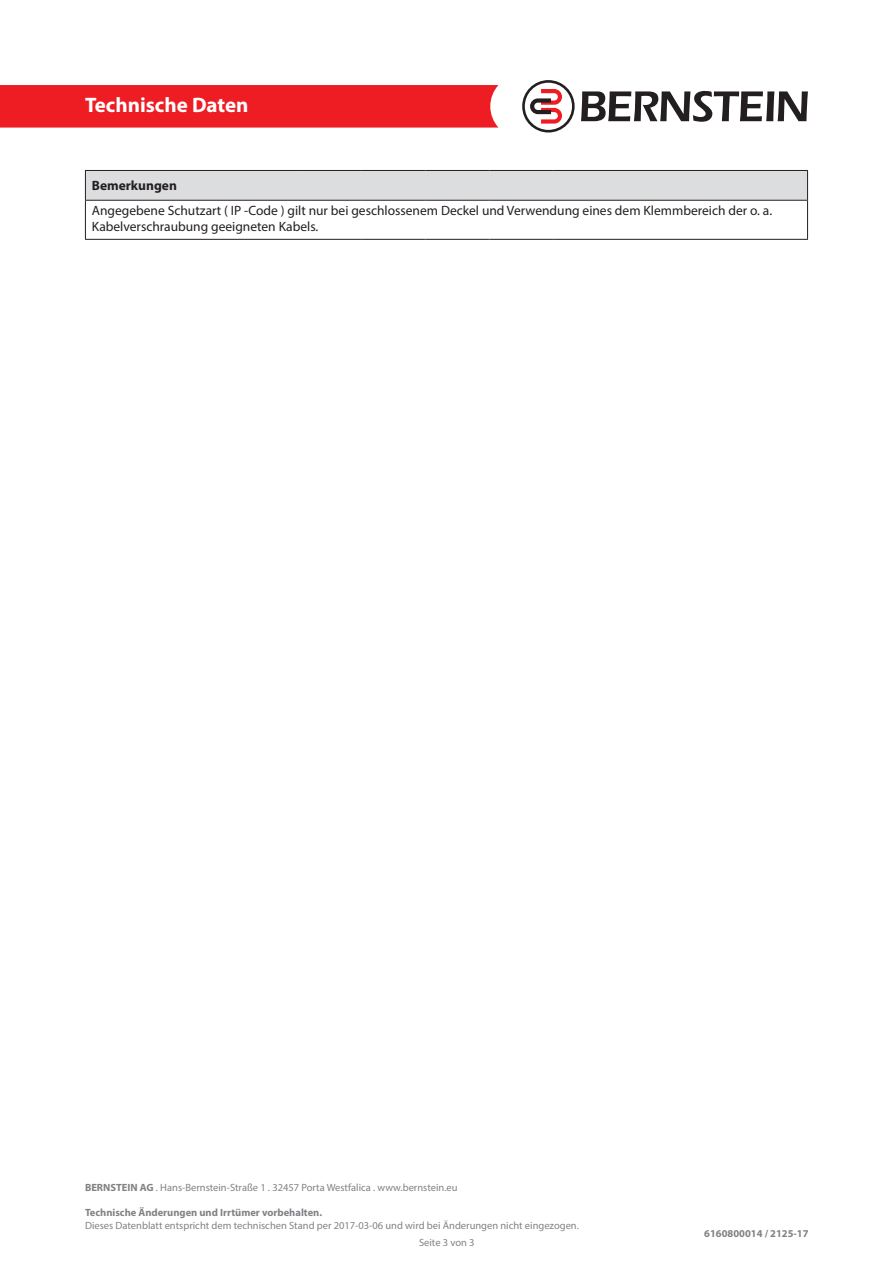
<style>
.page{position:relative;width:893px;height:1263px;background:#fff}
.page>*{position:absolute;margin:0;border:0;box-sizing:border-box;transform-origin:0 0}
.t1{font:700 21px "Myriad Pro";color:#fff}
.t2{font:13.5px/16.2px "Myriad Pro";color:#231f20}
.t3{font:700 13.5px "Myriad Pro";color:#231f20}
.t4{font:10.5px "Myriad Pro";color:#808285}
.t5{font:700 10.5px "Myriad Pro";color:#808285}
.s1{font-weight:700}
</style>
<div class="page">
<div style="left:0;top:85px;width:498px;height:43px;background:#ee1d23"></div>
<svg style="left:581px;top:91px;width:227px;height:31px"></svg>
<svg style="left:522px;top:80px;width:53px;height:53px"></svg>
<div style="left:85px;top:171px;width:723px;height:29px;background:#dcdddf"></div>
<hr style="left:85px;top:201px;width:1px;height:38px;background:#231f20">
<hr style="left:807px;top:201px;width:1px;height:38px;background:#231f20">
<hr style="left:85px;top:170px;width:213px;height:1px;background:#231f20">
<hr style="left:298px;top:170px;width:64px;height:1px;background:#231f20">
<hr style="left:362px;top:170px;width:64px;height:1px;background:#231f20">
<hr style="left:426px;top:170px;width:63px;height:1px;background:#231f20">
<hr style="left:489px;top:170px;width:64px;height:1px;background:#231f20">
<hr style="left:553px;top:170px;width:255px;height:1px;background:#231f20">
<hr style="left:85px;top:200px;width:213px;height:1px;background:#231f20">
<hr style="left:298px;top:200px;width:64px;height:1px;background:#231f20">
<hr style="left:362px;top:200px;width:64px;height:1px;background:#231f20">
<hr style="left:426px;top:200px;width:63px;height:1px;background:#231f20">
<hr style="left:489px;top:200px;width:64px;height:1px;background:#231f20">
<hr style="left:553px;top:200px;width:255px;height:1px;background:#231f20">
<hr style="left:85px;top:239px;width:213px;height:1px;background:#231f20">
<hr style="left:298px;top:239px;width:64px;height:1px;background:#231f20">
<hr style="left:362px;top:239px;width:64px;height:1px;background:#231f20">
<hr style="left:426px;top:239px;width:63px;height:1px;background:#231f20">
<hr style="left:489px;top:239px;width:64px;height:1px;background:#231f20">
<hr style="left:553px;top:239px;width:255px;height:1px;background:#231f20">
<h1 class="t1" style="left:85px;top:91px;width:165px">Technische Daten</h1>
<p class="t3" style="left:92px;top:177px;width:87px">Bemerkungen</p>
<p class="t2" style="left:92px;top:202px;width:682px">Angegebene Schutzart ( IP -Code ) gilt nur bei geschlossenem Deckel und Verwendung eines dem Klemmbereich der o. a.<br>Kabelverschraubung geeigneten Kabels.</p>
<p class="t4" style="left:85px;top:1181px;width:374px"><span class="s1">BERNSTEIN AG</span> . Hans-Bernstein-Straße 1 . 32457 Porta Westfalica . www.bernstein.eu</p>
<p class="t5" style="left:85px;top:1206px;width:239px">Technische Änderungen und Irrtümer vorbehalten.</p>
<p class="t4" style="left:85px;top:1219px;width:495px">Dieses Datenblatt entspricht dem technischen Stand per 2017-03-06 und wird bei Änderungen nicht eingezogen.</p>
<p class="t4" style="left:419px;top:1236px;width:57px">Seite 3 von 3</p>
<p class="t5" style="left:704px;top:1227px;width:106px">6160800014 / 2125-17</p>
</div>
